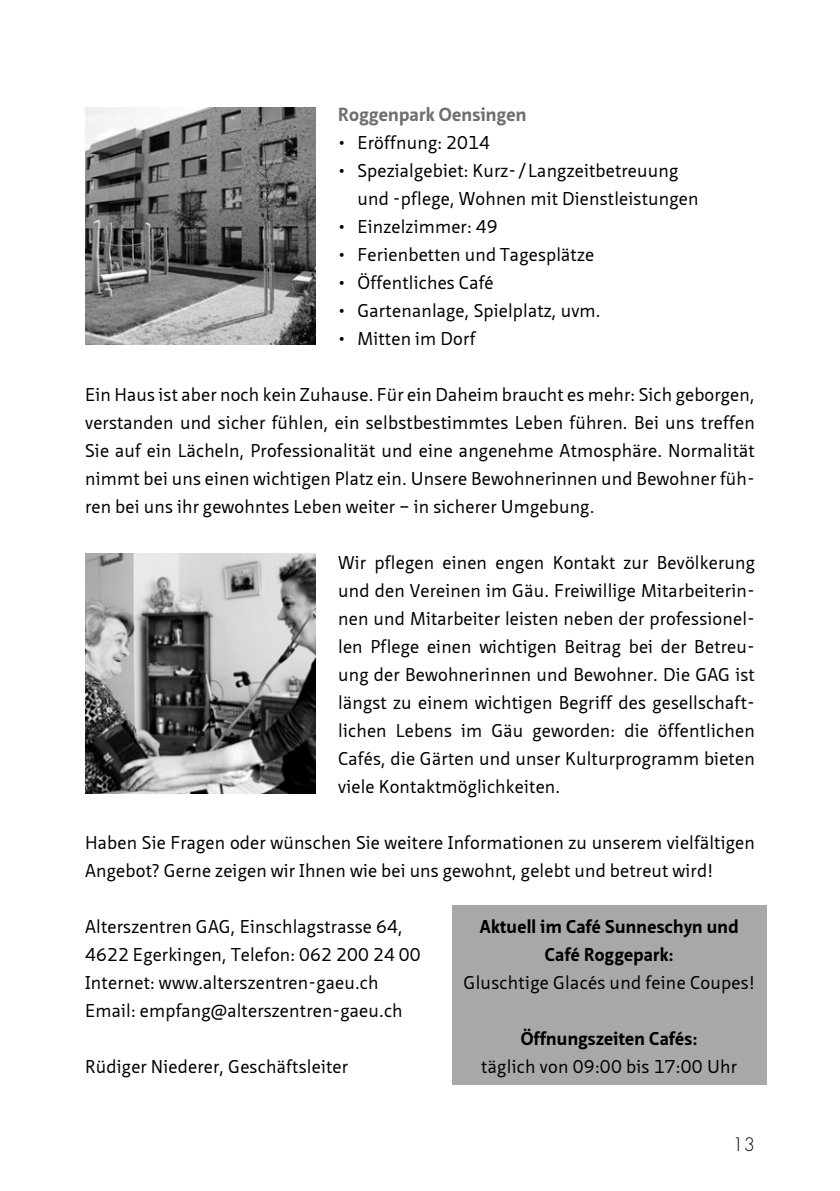
<style>
.page{position:relative;width:840px;height:1191px;background:#fff}
.page>*{position:absolute;margin:0;border:0;box-sizing:border-box;transform-origin:0 0}
.t1{font:700 18.4px "Neue Sans Pro";letter-spacing:.01em;color:#706f6f}
.t2{font:18px/28px "Neue Sans Pro";letter-spacing:.01em;color:#000}
.t3{font:700 18px/28px "Neue Sans Pro";letter-spacing:.015em;color:#000;text-align:center}
.t4{font:300 18px "Futura";color:#000}
</style>
<div class="page">
<img style="left:85px;top:107px;width:230px;height:238px">
<img style="left:85px;top:554px;width:230px;height:239px">
<div style="left:452px;top:905px;width:313px;height:179px;background:#a8a8a7"></div>
<p class="t1" style="left:338px;top:102px;width:190px">Roggenpark Oensingen</p>
<p class="t2" style="left:338px;top:128px;width:153px">• Eröffnung: 2014</p>
<p class="t2" style="left:357px;top:156px;width:342px;text-indent:-19px">• Spezialgebiet: Kurz- / Langzeitbetreuung und -pflege, Wohnen mit Dienstleistungen</p>
<p class="t2" style="left:338px;top:212px;width:161px">• Einzelzimmer: 49</p>
<p class="t2" style="left:338px;top:240px;width:257px">• Ferienbetten und Tagesplätze</p>
<p class="t2" style="left:338px;top:268px;width:157px">• Öffentliches Café</p>
<p class="t2" style="left:338px;top:296px;width:264px">• Gartenanlage, Spielplatz, uvm.</p>
<p class="t2" style="left:338px;top:324px;width:139px">• Mitten im Dorf</p>
<p class="t2" style="left:85px;top:380px;width:671px;text-align:justify">Ein Haus ist aber noch kein Zuhause. Für ein Daheim braucht es mehr: Sich geborgen, verstanden und sicher fühlen, ein selbstbestimmtes Leben führen. Bei uns treffen Sie auf ein Lächeln, Professionalität und eine angenehme Atmosphäre. Normalität nimmt bei uns einen wichtigen Platz ein. Unsere Bewohnerinnen und Bewohner füh&shy;ren bei uns ihr gewohntes Leben weiter – in sicherer Umgebung.</p>
<p class="t2" style="left:338px;top:548px;width:418px;text-align:justify">Wir pflegen einen engen Kontakt zur Bevölkerung und den Vereinen im Gäu. Freiwillige Mitarbeiterin&shy;nen und Mitarbeiter leisten neben der professionel&shy;len Pflege einen wichtigen Beitrag bei der Betreu&shy;ung der Bewohnerinnen und Bewohner. Die GAG ist längst zu einem wichtigen Begriff des gesellschaft&shy;lichen Lebens im Gäu geworden: die öffentlichen Cafés, die Gärten und unser Kulturprogramm bieten viele Kontaktmöglichkeiten.</p>
<p class="t2" style="left:85px;top:828px;width:671px">Haben Sie Fragen oder wünschen Sie weitere Informationen zu unserem vielfältigen<br>Angebot? Gerne zeigen wir Ihnen wie bei uns gewohnt, gelebt und betreut wird!</p>
<p class="t2" style="left:85px;top:912px;width:337px">Alterszentren GAG, Einschlagstrasse 64, 4622 Egerkingen, Telefon: 062 200 24 00<br>Internet: www.alterszentren-gaeu.ch Email: empfang@alterszentren-gaeu.ch</p>
<p class="t2" style="left:85px;top:1052px;width:264px">Rüdiger Niederer, Geschäftsleiter</p>
<p class="t3" style="left:479px;top:912px;width:260px">Aktuell im Café Sunneschyn und<br>Café Roggepark:</p>
<p class="t2" style="left:463px;top:968px;width:293px">Gluschtige Glacés und feine Coupes!</p>
<p class="t3" style="left:520px;top:1024px;width:178px">Öffnungszeiten Cafés:</p>
<p class="t2" style="left:481px;top:1052px;width:257px">täglich von 09:00 bis 17:00 Uhr</p>
<p class="t4" style="left:732px;top:1134px;width:24px">13</p>
</div>
